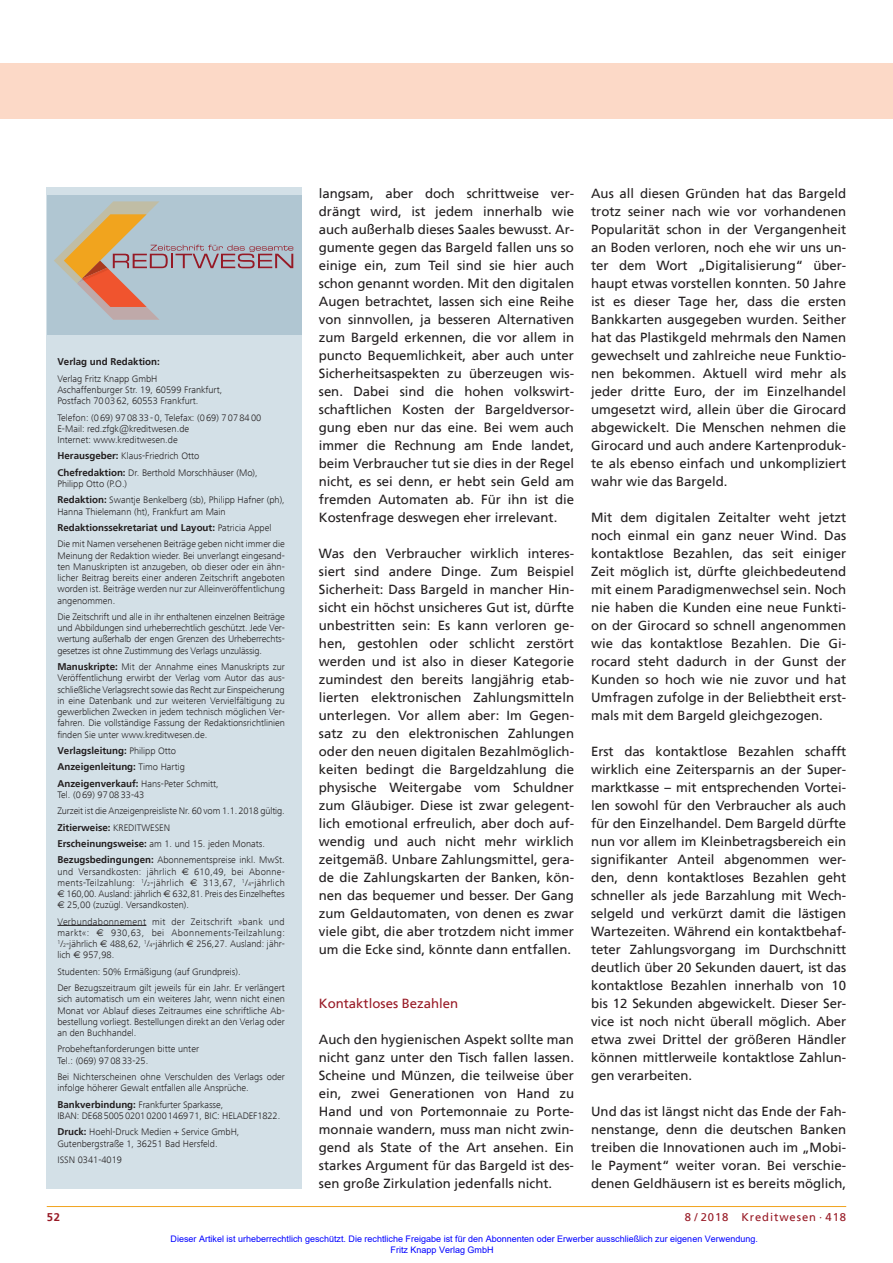
<style>
.page{position:relative;width:893px;height:1263px;background:#fff}
.page>*{position:absolute;margin:0;border:0;box-sizing:border-box;transform-origin:0 0}
.t1{font:13.2px/18px "Frutiger";color:#231f20;text-align:justify}
.t2{font:13.2px "Frutiger";color:#981a26}
.t3{font:11.25px "Frutiger";letter-spacing:.08em;color:#981a26}
.t4{font:700 11.25px "Frutiger";color:#981a26}
.t5{font:300 9.75px/11.2px "Frutiger Next Com";color:#231f20}
.t6{font:700 9.75px/16.4px "Frutiger";color:#231f20}
.t7{font:9px/10.8px "Arial";color:#00f}
.s1{font-family:"Frutiger";font-weight:700}
.s2{font-family:"Frutiger Next Com";font-weight:300}
.s3{font-family:"Euro Sans";font-weight:400}
.s4{font-size:5.7px}
</style>
<div class="page">
<hr style="left:47px;top:1206px;width:799px;height:1px;background:#f1a31e">
<div style="left:0;top:64px;width:893px;height:55px;background:#fcd9c7"></div>
<div style="left:47px;top:187px;width:255px;height:1001px;background:#d3e0e7"></div>
<div style="left:47px;top:196px;width:254px;height:139px;background:#b0c6d2"></div>
<svg style="left:54px;top:201px;width:239px;height:119px"></svg>
<hr style="left:57px;top:925px;width:89px;height:1px;background:#231f20">
<p class="t6" style="left:57px;top:354px;width:104px">Verlag und Redaktion:</p>
<p class="t5" style="left:57px;top:373px;width:166px">Verlag Fritz Knapp GmbH<br>Aschaffenburger Str. 19, 60599 Frankfurt,<br>Postfach 700362, 60553 Frankfurt.</p>
<p class="t5" style="left:57px;top:412px;width:205px">Telefon: (069) 970833-0, Telefax: (069) 7078400<br>E-Mail: red.zfgk@kreditwesen.de<br>Internet: www.kreditwesen.de</p>
<p class="t5" style="left:57px;top:448px;width:202px;line-height:16.4px"><span class="s1">Herausgeber:</span> Klaus-Friedrich Otto<br><span class="s1">Chefredaktion:</span> Dr. Berthold Morschhäuser (Mo),</p>
<p class="t5" style="left:57px;top:476px;width:229px;line-height:16.4px">Philipp Otto (P.O.)<br><span class="s1">Redaktion:</span> Swantje Benkelberg (sb), Philipp Hafner (ph),</p>
<p class="t5" style="left:57px;top:506px;width:170px">Hanna Thielemann (ht), Frankfurt am Main</p>
<p class="t6" style="left:57px;top:520px;width:215px">Redaktionssekretariat und Layout: <span class="s2">Patricia Appel</span></p>
<p class="t5" style="left:57px;top:538px;width:229px;text-align:justify">Die mit Namen versehenen Beiträge geben nicht immer die Meinung der Redaktion wieder. Bei unverlangt eingesand&shy;ten Manuskripten ist anzugeben, ob dieser oder ein ähn&shy;licher Beitrag bereits einer anderen Zeitschrift angeboten worden ist. Beiträge werden nur zur Alleinveröffentlichung angenommen.</p>
<p class="t5" style="left:57px;top:611px;width:229px;text-align:justify">Die Zeitschrift und alle in ihr enthaltenen einzelnen Beiträge und Abbildungen sind urheberrechtlich geschützt. Jede Ver&shy;wertung außerhalb der engen Grenzen des Urheberrechts&shy;gesetzes ist ohne Zustimmung des Verlags unzulässig.</p>
<p class="t5" style="left:57px;top:661px;width:229px;text-align:justify"><span class="s1">Manuskripte:</span> Mit der Annahme eines Manuskripts zur Veröffentlichung erwirbt der Verlag vom Autor das aus&shy;schließliche Verlagsrecht sowie das Recht zur Einspeicherung in eine Datenbank und zur weiteren Vervielfältigung zu gewerblichen Zwecken in jedem technisch möglichen Ver&shy;fahren. Die vollständige Fassung der Redaktionsrichtlinien finden Sie unter www.kreditwesen.de.</p>
<p class="t6" style="left:57px;top:743px;width:129px">Verlagsleitung: <span class="s2">Philipp Otto<br></span>Anzeigenleitung: <span class="s2">Timo Hartig</span></p>
<p class="t5" style="left:57px;top:778px;width:163px"><span class="s1">Anzeigenverkauf:</span> Hans-Peter Schmitt,<br>Tel. (069) 970833-43</p>
<p class="t5" style="left:57px;top:805px;width:229px">Zurzeit ist die Anzeigenpreisliste Nr. 60 vom 1.1.2018 gültig.</p>
<p class="t6" style="left:57px;top:820px;width:114px">Zitierweise: <span class="s2">KREDITWESEN</span></p>
<p class="t5" style="left:57px;top:835px;width:229px;line-height:16.4px"><span class="s1">Erscheinungsweise:</span> am 1. und 15. jeden Monats.<br><span class="s1">Bezugsbedingungen:</span> Abonnementspreise inkl. MwSt.</p>
<p class="t5" style="left:57px;top:866px;width:229px;text-align:justify">und Versandkosten: jährlich <span class="s3">R</span> 610,49, bei Abonne&shy;ments-Teilzahlung: <sup>1</sup>/<span class="s4">2</span>-jährlich <span class="s3">R</span> 313,67, <sup>1</sup>/<span class="s4">4</span>-jährlich <span class="s3">R</span> 160,00. Ausland: jährlich <span class="s3">R</span> 632,81. Preis des Einzelheftes <span class="s3">R</span> 25,00 (zuzügl. Versandkosten).</p>
<p class="t5" style="left:57px;top:916px;width:229px;text-align:justify">Verbundabonnement mit der Zeitschrift »bank und markt«: <span class="s3">R</span> 930,63, bei Abonnements-Teilzahlung:<br><sup>1</sup>/<span class="s4">2</span>-jährlich <span class="s3">R</span> 488,62, <sup>1</sup>/<span class="s4">4</span>-jährlich <span class="s3">R</span> 256,27. Ausland: jähr&shy;lich <span class="s3">R</span> 957,98.</p>
<p class="t5" style="left:57px;top:963px;width:229px;line-height:16.4px">Studenten: 50% Ermäßigung (auf Grundpreis).<br>Der Bezugszeitraum gilt jeweils für ein Jahr. Er verlängert</p>
<p class="t5" style="left:57px;top:993px;width:229px;text-align:justify">sich automatisch um ein weiteres Jahr, wenn nicht einen Monat vor Ablauf dieses Zeitraumes eine schriftliche Ab&shy;bestellung vorliegt. Bestellungen direkt an den Verlag oder an den Buchhandel.</p>
<p class="t5" style="left:57px;top:1043px;width:143px">Probeheftanforderungen bitte unter<br>Tel.: (069) 970833-25.</p>
<p class="t5" style="left:57px;top:1071px;width:229px">Bei Nichterscheinen ohne Verschulden des Verlags oder infolge höherer Gewalt entfallen alle Ansprüche.</p>
<p class="t5" style="left:57px;top:1099px;width:224px"><span class="s1">Bankverbindung:</span> Frankfurter Sparkasse,<br>IBAN: DE68500502010200146971, BIC: HELADEF1822.</p>
<p class="t5" style="left:57px;top:1126px;width:184px"><span class="s1">Druck:</span> Hoehl-Druck Medien + Service GmbH,<br>Gutenbergstraße 1, 36251 Bad Hersfeld.</p>
<p class="t5" style="left:57px;top:1154px;width:66px">ISSN 0341-4019</p>
<p class="t1" style="left:319px;top:185px;width:257px">langsam, aber doch schrittweise ver&shy;drängt wird, ist jedem innerhalb wie auch außerhalb dieses Saales bewusst. Ar&shy;gumente gegen das Bargeld fallen uns so einige ein, zum Teil sind sie hier auch schon genannt worden. Mit den digitalen Augen betrachtet, lassen sich eine Reihe von sinnvollen, ja besseren Alternativen zum Bargeld erkennen, die vor allem in puncto Bequemlichkeit, aber auch unter Sicherheitsaspekten zu überzeugen wis&shy;sen. Dabei sind die hohen volkswirt&shy;schaftlichen Kosten der Bargeldversor&shy;gung eben nur das eine. Bei wem auch immer die Rechnung am Ende landet, beim Verbraucher tut sie dies in der Regel nicht, es sei denn, er hebt sein Geld am fremden Automaten ab. Für ihn ist die Kostenfrage deswegen eher irrelevant.</p>
<p class="t1" style="left:319px;top:545px;width:257px">Was den Verbraucher wirklich interes&shy;siert sind andere Dinge. Zum Beispiel Sicherheit: Dass Bargeld in mancher Hin&shy;sicht ein höchst unsicheres Gut ist, dürfte unbestritten sein: Es kann verloren ge&shy;hen, gestohlen oder schlicht zerstört werden und ist also in dieser Kategorie zumindest den bereits langjährig etab&shy;lierten elektronischen Zahlungsmitteln unterlegen. Vor allem aber: Im Gegen&shy;satz zu den elektronischen Zahlungen oder den neuen digitalen Bezahlmöglich&shy;keiten bedingt die Bargeldzahlung die physische Weitergabe vom Schuldner zum Gläubiger. Diese ist zwar gelegent&shy;lich emotional erfreulich, aber doch auf&shy;wendig und auch nicht mehr wirklich zeitgemäß. Unbare Zahlungsmittel, gera&shy;de die Zahlungskarten der Banken, kön&shy;nen das bequemer und besser. Der Gang zum Geldautomaten, von denen es zwar viele gibt, die aber trotzdem nicht immer um die Ecke sind, könnte dann entfallen.</p>
<p class="t2" style="left:319px;top:997px;width:141px">Kontaktloses Bezahlen</p>
<p class="t1" style="left:319px;top:1031px;width:257px">Auch den hygienischen Aspekt sollte man nicht ganz unter den Tisch fallen lassen.<br>Scheine und Münzen, die teilweise über ein, zwei Generationen von Hand zu Hand und von Portemonnaie zu Porte&shy;monnaie wandern, muss man nicht zwin&shy;gend als State of the Art ansehen. Ein starkes Argument für das Bargeld ist des&shy;sen große Zirkulation jedenfalls nicht.</p>
<p class="t1" style="left:591px;top:185px;width:257px">Aus all diesen Gründen hat das Bargeld trotz seiner nach wie vor vorhandenen Popularität schon in der Vergangenheit an Boden verloren, noch ehe wir uns un&shy;ter dem Wort „Digitalisierung“ über&shy;haupt etwas vorstellen konnten. 50 Jahre ist es dieser Tage her, dass die ersten Bankkarten ausgegeben wurden. Seither hat das Plastikgeld mehrmals den Namen gewechselt und zahlreiche neue Funktio&shy;nen bekommen. Aktuell wird mehr als jeder dritte Euro, der im Einzelhandel umgesetzt wird, allein über die Girocard abgewickelt. Die Menschen nehmen die Girocard und auch andere Kartenproduk&shy;te als ebenso einfach und unkompliziert wahr wie das Bargeld.</p>
<p class="t1" style="left:591px;top:509px;width:257px">Mit dem digitalen Zeitalter weht jetzt noch einmal ein ganz neuer Wind. Das kontaktlose Bezahlen, das seit einiger Zeit möglich ist, dürfte gleichbedeutend mit einem Paradigmenwechsel sein. Noch nie haben die Kunden eine neue Funkti&shy;on der Girocard so schnell angenommen wie das kontaktlose Bezahlen. Die Gi&shy;rocard steht dadurch in der Gunst der Kunden so hoch wie nie zuvor und hat Umfragen zufolge in der Beliebtheit erst&shy;mals mit dem Bargeld gleichgezogen.</p>
<p class="t1" style="left:591px;top:743px;width:257px">Erst das kontaktlose Bezahlen schafft wirklich eine Zeitersparnis an der Super&shy;marktkasse – mit entsprechenden Vortei&shy;len sowohl für den Verbraucher als auch für den Einzelhandel. Dem Bargeld dürfte nun vor allem im Kleinbetragsbereich ein signifikanter Anteil abgenommen wer&shy;den, denn kontaktloses Bezahlen geht schneller als jede Barzahlung mit Wech&shy;selgeld und verkürzt damit die lästigen Wartezeiten. Während ein kontaktbehaf&shy;teter Zahlungsvorgang im Durchschnitt deutlich über 20 Sekunden dauert, ist das kontaktlose Bezahlen innerhalb von 10 bis 12 Sekunden abgewickelt. Dieser Ser&shy;vice ist noch nicht überall möglich. Aber etwa zwei Drittel der größeren Händler können mittlerweile kontaktlose Zahlun&shy;gen verarbeiten.</p>
<p class="t1" style="left:591px;top:1103px;width:257px">Und das ist längst nicht das Ende der Fah&shy;nenstange, denn die deutschen Banken treiben die Innovationen auch im „Mobi&shy;le Payment“ weiter voran. Bei verschie&shy;denen Geldhäusern ist es bereits möglich,</p>
<p class="t4" style="left:47px;top:1211px;width:15px">52</p>
<p class="t3" style="left:685px;top:1211px;width:163px">8 / 2018 Kreditwesen · 418</p>
<p class="t7" style="left:391px;top:1233px;width:369px;text-indent:-220px">Dieser Artikel ist urheberrechtlich geschützt. Die rechtliche Freigabe ist für den Abonnenten oder Erwerber ausschließlich zur eigenen Verwendung.<br>Fritz Knapp Verlag GmbH</p>
</div>
